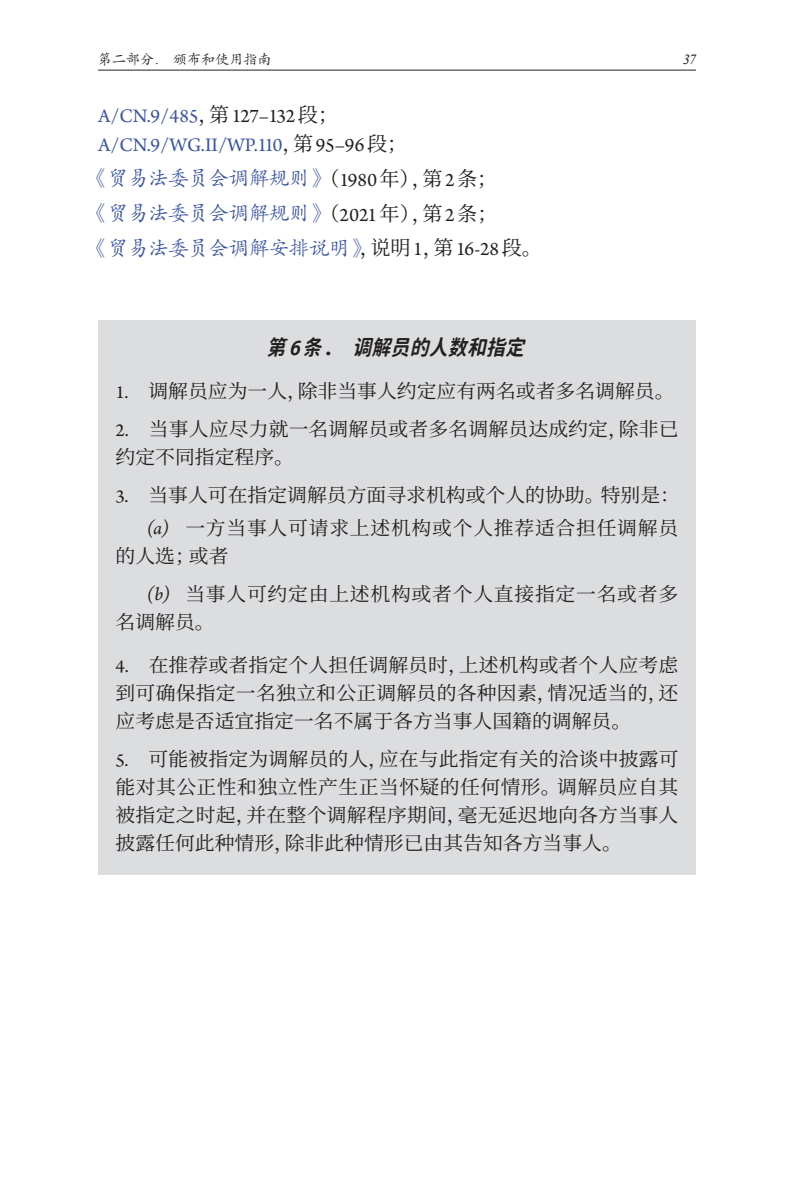
<style>
.page{position:relative;width:794px;height:1191px;background:#fff}
.page>*{position:absolute;margin:0;border:0;box-sizing:border-box;transform-origin:0 0}
.Box_head_A{font:italic 21px "Resource Han Rounded CN Bold";color:#231f20;scale:.9 1}
.Body_references_list{font:20.12px "FZKT GB1 4";color:#3a54a4}
.Body_references_list-2{font:20.12px "Arno Pro";letter-spacing:-.01em;color:#3a54a4}
.Box_list_level_1__a{font:19.25px/28px "Source Han Serif SC";color:#231f20;text-align:justify}
.Box_list_level_1__a-2{font:19.25px/28px "Source Han Serif SC";letter-spacing:.035em;color:#231f20}
.t1{font:14px "FZKT GB1 4";color:#231f20}
.t2{font:italic 14px "Times New Roman";color:#231f20}
.s1{font-family:"Times New Roman";font-style:italic}
.s2{font-family:"Source Han Serif SC";color:#231f20}
.s3{color:#231f20}
.s4{font-family:"Arno Pro";color:#231f20}
.s5{font-family:"Officina Sans Std";font-weight:700}
.s6{font-family:"Arno Pro"}
.s7{font-family:"Arno Pro";font-style:italic}
</style>
<div class="page">
<hr style="left:98px;top:70px;width:598px;height:1px;background:#231f20">
<div style="left:98px;top:320px;width:598px;height:57px;background:#dcdddf"></div>
<div style="left:98px;top:369px;width:598px;height:54px;background:#dcdddf"></div>
<div style="left:98px;top:407px;width:598px;height:82px;background:#dcdddf"></div>
<div style="left:98px;top:473px;width:598px;height:53px;background:#dcdddf"></div>
<div style="left:98px;top:510px;width:598px;height:68px;background:#dcdddf"></div>
<div style="left:98px;top:576px;width:598px;height:82px;background:#dcdddf"></div>
<div style="left:98px;top:642px;width:598px;height:110px;background:#dcdddf"></div>
<div style="left:98px;top:736px;width:598px;height:138px;background:#dcdddf"></div>
<p class="t1" style="left:98px;top:51px;width:175px">第二部分<span class="s1">.</span> 颁布和使用指南</p>
<p class="t2" style="left:683px;top:50px;width:14px">37</p>
<p class="Body_references_list-2" style="left:98px;top:104px;width:242px">A/CN.9/485<span class="s2">，第</span><span class="s3">127–132</span><span class="s2">段；</span></p>
<p class="Body_references_list-2" style="left:98px;top:133px;width:311px">A/CN.9/WG.II/WP.110<span class="s2">，第</span><span class="s3">95–96</span><span class="s2">段；</span></p>
<p class="Body_references_list" style="left:88px;top:166px;width:411px">《贸易法委员会调解规则》<span class="s2">（</span><span class="s4">1980</span><span class="s2">年），第</span><span class="s4">2</span><span class="s2">条；</span></p>
<p class="Body_references_list" style="left:88px;top:201px;width:411px">《贸易法委员会调解规则》<span class="s2">（</span><span class="s4">2021</span><span class="s2">年），第</span><span class="s4">2</span><span class="s2">条；</span></p>
<p class="Body_references_list" style="left:88px;top:235px;width:455px">《贸易法委员会调解安排说明》<span class="s2">，说明</span><span class="s4">1</span><span class="s2">，第</span><span class="s4">16-28</span><span class="s2">段。</span></p>
<h1 class="Box_head_A" style="left:266px;top:336px;width:302px">第 <span class="s5">6</span> 条 <span class="s5">.</span> 调解员的人数和指定</h1>
<p class="Box_list_level_1__a" style="left:116px;top:377px;width:560px"><span class="s6">1.</span> 调解员应为一人，除非当事人约定应有两名或者多名调解员。</p>
<p class="Box_list_level_1__a" style="left:116px;top:415px;width:564px"><span class="s6">2.</span> 当事人应尽力就一名调解员或者多名调解员达成约定，除非已约定不同指定程序。</p>
<p class="Box_list_level_1__a" style="left:116px;top:481px;width:566px"><span class="s6">3.</span> 当事人可在指定调解员方面寻求机构或个人的协助。特别是：</p>
<p class="Box_list_level_1__a-2" style="left:116px;top:514px;width:564px;text-indent:31px"><span class="s7">(a)</span> 一方当事人可请求上述机构或个人推荐适合担任调解员的人选；或者</p>
<p class="Box_list_level_1__a-2" style="left:116px;top:580px;width:564px;text-indent:31px"><span class="s7">(b)</span> 当事人可约定由上述机构或者个人直接指定一名或者多名调解员。</p>
<p class="Box_list_level_1__a" style="left:116px;top:651px;width:564px"><span class="s6">4.</span> 在推荐或者指定个人担任调解员时，上述机构或者个人应考虑到可确保指定一名独立和公正调解员的各种因素，情况适当的，还应考虑是否适宜指定一名不属于各方当事人国籍的调解员。</p>
<p class="Box_list_level_1__a" style="left:116px;top:745px;width:564px"><span class="s6">5.</span> 可能被指定为调解员的人，应在与此指定有关的洽谈中披露可能对其公正性和独立性产生正当怀疑的任何情形。调解员应自其被指定之时起，并在整个调解程序期间，毫无延迟地向各方当事人披露任何此种情形，除非此种情形已由其告知各方当事人。</p>
</div>
